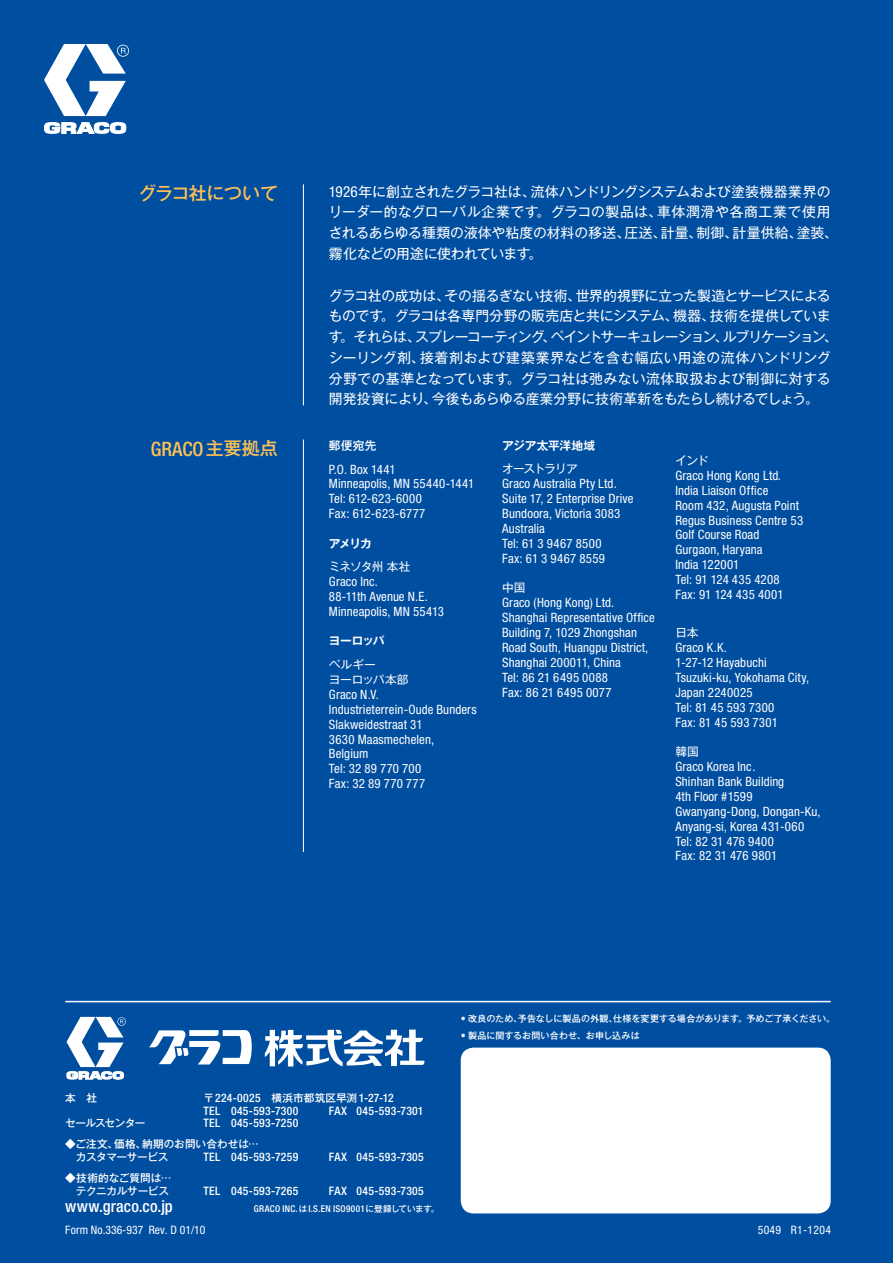
<style>
.page{position:relative;width:893px;height:1263px;background:#004ea0}
.page>*{position:absolute;margin:0;border:0;box-sizing:border-box;transform-origin:0 0}
.t1{font:500 condensed 19.8px "Helvetica Neue LT Std";color:#fdc056}
.t2{font:18px "Gothic MB101 Pr 6 Medium 90 pv RKSJ H";letter-spacing:-.02em;color:#fdc056}
.t3{font:500 condensed 16.35px "Helvetica Neue LT Std";letter-spacing:.01em;color:#fff}
.t4{font:13.8px/20.7px "Gothic MB101 Pr 6 Regular 90 pv RKSJ H";letter-spacing:-.01em;color:#fff}
.t5{font:condensed 12.9px/14.9px "Helvetica Neue LT Std";letter-spacing:.01em;color:#fff}
.t6{font:500 condensed 11.7px/12.8px "Helvetica Neue LT Std";letter-spacing:.03em;color:#fff}
.t7{font:condensed 11.7px "Helvetica Neue LT Std";letter-spacing:.005em;color:#fff}
.t8{font:11.7px/14.9px "Gothic MB101 Pr 6 Regular 90 pv RKSJ H";letter-spacing:.005em;color:#fff}
.t9{font:condensed 11.7px "Helvetica Neue LT Std";letter-spacing:.025em;color:#fff}
.t10{font:11.7px "Gothic MB101 Pr 6 De Bold 90 pv RKSJ H";letter-spacing:-.03em;color:#fff}
.t11{font:11.7px "Gothic MB101 Pr 6 Regular 90 pv RKSJ H";letter-spacing:-.05em;color:#fff}
.t12{font:11.7px "Gothic MB101 Pr 6 De Bold 90 pv RKSJ H";letter-spacing:-.01em;color:#fff}
.t13{font:11.7px "Gothic MB101 Pr 6 Regular 90 pv RKSJ H";letter-spacing:-.07em;color:#fff}
.t14{font:11.7px "Gothic MB101 Pr 6 Regular 90 pv RKSJ H";letter-spacing:-.085em;color:#fff}
.t15{font:11.7px "Gothic MB101 Pr 6 Medium 90 pv RKSJ H";color:#fff}
.t16{font:10.65px/12.8px "Gothic MB101 Pr 6 Medium 90 pv RKSJ H";letter-spacing:-.015em;color:#fff}
.t17{font:10.65px "Gothic MB101 Pr 6 Medium 90 pv RKSJ H";letter-spacing:-.065em;color:#fff}
.t18{font:500 condensed 9.3px "Helvetica Neue LT Std";letter-spacing:.03em;color:#fff}
.t19{font:9px "Gothic MB101 Pr 6 Medium 90 pv RKSJ H";letter-spacing:.005em;color:#fff}
.s1{font-family:"Gothic MB101 Pr 6 Medium 90 pv RKSJ H";font-weight:400;font-stretch:normal;font-size:18px}
.s2{font-family:"Helvetica Neue LT Std";font-stretch:condensed;font-size:15.15px}
.s3{font-family:"Helvetica Neue LT Std";font-weight:500;font-stretch:condensed;font-size:9.9px}
.s4{font-family:"Gothic MB101 Pr 6 Medium 90 pv RKSJ H";font-weight:400;font-stretch:normal;font-size:10.65px}
.s5{font-family:"Gothic MB101 Pr 6 Medium 90 pv RKSJ H";font-weight:400;font-stretch:normal;font-size:8.55px}
</style>
<div class="page">
<svg style="left:44px;top:122px;width:82px;height:12px"></svg>
<svg style="left:44px;top:44px;width:85px;height:72px"></svg>
<div style="left:461px;top:1047px;width:370px;height:166px;background:#fff;border-radius:13px"></div>
<hr style="left:65px;top:1001px;width:766px;height:1px;background:#fff">
<hr style="left:303px;top:184px;width:1px;height:221px;background:#fff">
<hr style="left:303px;top:439px;width:1px;height:413px;background:#fff">
<svg style="left:67px;top:1017px;width:59px;height:62px"></svg>
<svg style="left:149px;top:1030px;width:103px;height:34px"></svg>
<svg style="left:265px;top:1029px;width:159px;height:37px"></svg>
<h2 class="t2" style="left:138px;top:178px;width:141px">グラコ社について</h2>
<h1 class="t1" style="left:151px;top:437px;width:129px">GRACO<span class="s1">主要拠点</span></h1>
<p class="t4" style="left:329px;top:180px;width:510px"><span class="s2">1926</span>年に創立されたグラコ社は、流体ハンドリングシステムおよび塗装機器業界のリーダー的なグローバル企業です。グラコの製品は、車体潤滑や各商工業で使用されるあらゆる種類の液体や粘度の材料の移送、圧送、計量、制御、計量供給、塗装、霧化などの用途に使われています。</p>
<p class="t4" style="left:329px;top:284px;width:510px">グラコ社の成功は、その揺るぎない技術、世界的視野に立った製造とサービスによるものです。グラコは各専門分野の販売店と共にシステム、機器、技術を提供しています。それらは、スプレーコーティング、ペイントサーキュレーション、ルブリケーション、シーリング剤、接着剤および建築業界などを含む幅広い用途の流体ハンドリング分野での基準となっています。グラコ社は弛みない流体取扱および制御に対する開発投資により、今後もあらゆる産業分野に技術革新をもたらし続けるでしょう。</p>
<p class="t15" style="left:329px;top:436px;width:49px">郵便宛先</p>
<p class="t5" style="left:329px;top:461px;width:147px">P.O. Box 1441<br>Minneapolis, MN 55440-1441<br>Tel: 612-623-6000<br>Fax: 612-623-6777</p>
<p class="t10" style="left:329px;top:533px;width:45px">アメリカ</p>
<p class="t13" style="left:329px;top:557px;width:83px">ミネソタ州本社</p>
<p class="t5" style="left:329px;top:574px;width:116px">Graco Inc.<br>88-11th Avenue N.E.<br>Minneapolis, MN 55413</p>
<p class="t10" style="left:329px;top:631px;width:57px">ヨーロッパ</p>
<p class="t8" style="left:329px;top:656px;width:81px">ベルギー<br>ヨーロッパ本部</p>
<p class="t5" style="left:329px;top:687px;width:149px">Graco N.V.<br>Industrieterrein-Oude Bunders<br>Slakweidestraat 31<br>3630 Maasmechelen,<br>Belgium<br>Tel: 32 89 770 700<br>Fax: 32 89 770 777</p>
<p class="t12" style="left:502px;top:436px;width:95px">アジア太平洋地域</p>
<p class="t14" style="left:502px;top:459px;width:77px">オーストラリア</p>
<p class="t5" style="left:502px;top:476px;width:133px">Graco Australia Pty Ltd.<br>Suite 17, 2 Enterprise Drive<br>Bundoora, Victoria 3083<br>Australia<br>Tel: 61 3 9467 8500<br>Fax: 61 3 9467 8559</p>
<p class="t11" style="left:502px;top:578px;width:25px">中国</p>
<p class="t5" style="left:502px;top:595px;width:154px">Graco (Hong Kong) Ltd.<br>Shanghai Representative Office<br>Building 7, 1029 Zhongshan<br>Road South, Huangpu District,<br>Shanghai 200011, China<br>Tel: 86 21 6495 0088<br>Fax: 86 21 6495 0077</p>
<p class="t11" style="left:675px;top:450px;width:34px">インド</p>
<p class="t5" style="left:675px;top:468px;width:129px">Graco Hong Kong Ltd.<br>India Liaison Office<br>Room 432, Augusta Point<br>Regus Business Centre 53<br>Golf Course Road<br>Gurgaon, Haryana<br>India 122001<br>Tel: 91 124 435 4208<br>Fax: 91 124 435 4001</p>
<p class="t11" style="left:675px;top:623px;width:25px">日本</p>
<p class="t5" style="left:675px;top:640px;width:135px">Graco K.K.<br>1-27-12 Hayabuchi<br>Tsuzuki-ku, Yokohama City,<br>Japan 2240025<br>Tel: 81 45 593 7300<br>Fax: 81 45 593 7301</p>
<p class="t11" style="left:675px;top:742px;width:25px">韓国</p>
<p class="t5" style="left:675px;top:759px;width:147px">Graco Korea Inc.<br>Shinhan Bank Building<br>4th Floor #1599<br>Gwanyang-Dong, Dongan-Ku,<br>Anyang-si, Korea 431-060<br>Tel: 82 31 476 9400<br>Fax: 82 31 476 9801</p>
<p class="t19" style="left:461px;top:1010px;width:376px"><span class="s3">•</span> 改良のため、予告なしに製品の外観、仕様を変更する場合があります。予めご了承ください。</p>
<p class="t19" style="left:461px;top:1028px;width:180px"><span class="s3">•</span> 製品に関するお問い合わせ、お申し込みは</p>
<p class="t16" style="left:65px;top:1090px;width:33px">本　社</p>
<p class="t6" style="left:203px;top:1091px;width:192px"><span class="s4">〒</span>224-0025<span class="s4">　横浜市都筑区早渕</span>1-27-12<br>TEL 045-593-7300</p>
<p class="t6" style="left:329px;top:1104px;width:96px">FAX 045-593-7301</p>
<p class="t17" style="left:65px;top:1114px;width:82px">セールスセンター</p>
<p class="t6" style="left:203px;top:1117px;width:96px">TEL 045-593-7250</p>
<p class="t16" style="left:65px;top:1137px;width:195px">◆ご注文、価格、納期のお問い合わせは…　カスタマーサービス</p>
<p class="t6" style="left:203px;top:1151px;width:96px">TEL 045-593-7259</p>
<p class="t6" style="left:329px;top:1151px;width:96px">FAX 045-593-7305</p>
<p class="t16" style="left:65px;top:1171px;width:108px">◆技術的なご質問は…　テクニカルサービス</p>
<p class="t6" style="left:203px;top:1185px;width:96px">TEL 045-593-7265</p>
<p class="t6" style="left:329px;top:1185px;width:96px">FAX 045-593-7305</p>
<p class="t3" style="left:65px;top:1196px;width:109px">www.graco.co.jp</p>
<p class="t18" style="left:254px;top:1203px;width:187px">GRACO INC.<span class="s5">は</span>I.S.EN ISO9001<span class="s5">に登録しています。</span></p>
<p class="t7" style="left:65px;top:1223px;width:142px">Form No.336-937 Rev. D 01/10</p>
<p class="t9" style="left:758px;top:1223px;width:75px">5049 R1-1204</p>
</div>
